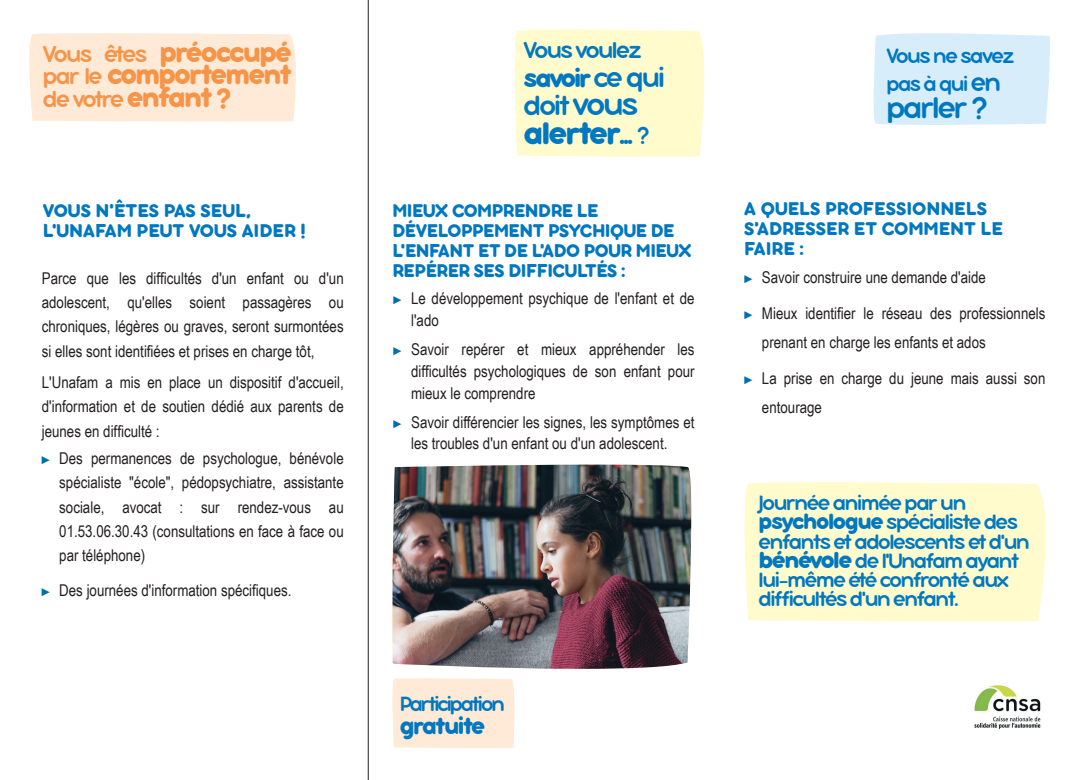
<style>
.page{position:relative;width:1088px;height:780px;background:#fff}
.page>*{position:absolute;margin:0;border:0;box-sizing:border-box;transform-origin:0 0}
.t1{font:700 33.75px "Bubbleboddy Neue Trial";letter-spacing:-.06em;color:#0078c0}
.t2{font:32.5px "Bubbleboddy Neue Trial";letter-spacing:-.06em;color:#0078c0}
.t3{font:700 30px/22.5px "Bubbleboddy Neue Trial";letter-spacing:-.06em;color:#f79447}
.t4{font:30px "Bubbleboddy Neue Trial";color:#0078c0}
.t5{font:700 27.5px "Bubbleboddy Neue Trial";letter-spacing:-.08em;color:#0078c0}
.t6{font:700 25.25px "Bubbleboddy Neue Trial";letter-spacing:-.06em;color:#0078c0}
.t7{font:25px "Bubbleboddy Neue Trial";letter-spacing:-.085em;color:#f79447}
.t8{font:25px "Bubbleboddy Neue Trial";letter-spacing:-.06em;color:#0078c0}
.t9{font:22.62px/19.2px "Bubbleboddy Neue Trial";letter-spacing:-.06em;color:#0078c0}
.t10{font:22.5px/27.4px "Bubbleboddy Neue Trial";letter-spacing:-.06em;color:#0078c0}
.t11{font:22.25px "Bubbleboddy Neue Trial";letter-spacing:-.09em;color:#0078c0}
.t12{font:700 20px/20px "Bubbleboddy Neue Trial";letter-spacing:-.02em;color:#0078c0}
.t13{font:700 20px/20px "Bubbleboddy Neue Trial";color:#0078c0}
.t14{font:16.25px/24.2px "Arial Narrow";color:#231f20;text-align:justify}
.s1{font-weight:400;font-size:25px}
.s2{font-weight:700;font-size:30px}
.s3{font-weight:700;font-size:28.75px}
.s4{font-size:11.25px;color:#006fab}
.s5{font-weight:400;font-size:30px}
.s6{font-size:33.75px}
.s7{font-weight:400}
.s8{font-size:27.5px}
.s9{font-weight:700;font-size:23.75px}
.s10{font-weight:700;font-size:25px}
</style>
<div class="page">
<div style="left:29px;top:33px;width:267px;height:89px;background:#feead7"></div>
<div style="left:514px;top:29px;width:191px;height:128px;background:#fffbcc"></div>
<div style="left:873px;top:33px;width:177px;height:92px;background:#d7eefa"></div>
<hr style="left:368px;top:0;width:1px;height:780px;background:#231f20">
<img style="left:392px;top:464px;width:300px;height:204px">
<div style="left:392px;top:678px;width:123px;height:70px;background:#feead7"></div>
<img style="left:973px;top:684px;width:68px;height:46px">
<div style="left:744px;top:482px;width:302px;height:139px;background:#fffbcc"></div>
<h3 class="t3" style="left:43px;top:41px;width:250px"><span class="s1">Vous êtes</span> préoccupé <span class="s1">par le</span> comportement</h3>
<h3 class="t7" style="left:43px;top:85px;width:190px">de votre <span class="s2">enfant</span> <span class="s3">?</span></h3>
<p class="t13" style="left:43px;top:200px;width:264px">VOUS N'ÊTES PAS SEUL,<br>L'UNAFAM PEUT VOUS AIDER !</p>
<p class="t14" style="left:42px;top:265px;width:303px">Parce que les difficultés d'un enfant ou d'un adolescent, qu'elles soient passagères ou chroniques, légères ou graves, seront surmontées si elles sont identifiées et prises en charge tôt,</p>
<p class="t14" style="left:42px;top:369px;width:303px">L'Unafam a mis en place un dispositif d'accueil, d'information et de soutien dédié aux parents de jeunes en difficulté :</p>
<p class="t14" style="left:59px;top:445px;width:286px;text-indent:-18px"><span class="s4">►</span> Des permanences de psychologue, bénévole spécialiste "école", pédopsychiatre, assistante sociale, avocat : sur rendez-vous au 01.53.06.30.43 (consultations en face à face ou par téléphone)</p>
<p class="t14" style="left:42px;top:578px;width:251px"><span class="s4">►</span> Des journées d'information spécifiques.</p>
<h3 class="t8" style="left:524px;top:37px;width:120px">Vous voulez</h3>
<h3 class="t5" style="left:524px;top:62px;width:143px">savoir <span class="s5">ce qui</span></h3>
<h3 class="t4" style="left:524px;top:89px;width:116px">doit<span class="s6">vous</span></h3>
<h1 class="t1" style="left:524px;top:113px;width:128px">alerter<span class="s7">...</span> <span class="s1">?</span></h1>
<p class="t12" style="left:392px;top:200px;width:301px">MIEUX COMPRENDRE LE<br>DÉVELOPPEMENT PSYCHIQUE DE<br>L'ENFANT ET DE L'ADO POUR MIEUX<br>REPÉRER SES DIFFICULTÉS :</p>
<p class="t14" style="left:411px;top:287px;width:285px;line-height:21.9px;text-indent:-18px"><span class="s4">►</span> Le développement psychique de l'enfant et de l'ado</p>
<p class="t14" style="left:411px;top:337px;width:285px;line-height:21.9px;text-indent:-18px"><span class="s4">►</span> Savoir repérer et mieux appréhender les difficultés psychologiques de son enfant pour mieux le comprendre</p>
<p class="t14" style="left:394px;top:410px;width:302px;line-height:21.9px;text-align:center"><span class="s4">►</span> Savoir différencier les signes, les symptômes et les troubles d'un enfant ou d'un adolescent.</p>
<h3 class="t11" style="left:400px;top:692px;width:107px">Participation</h3>
<h3 class="t6" style="left:400px;top:710px;width:87px">gratuite</h3>
<h3 class="t10" style="left:886px;top:43px;width:130px">Vous ne savez pas à qui <span class="s8">en</span></h3>
<h2 class="t2" style="left:886px;top:90px;width:103px">parler ?</h2>
<p class="t13" style="left:744px;top:199px;width:260px">A QUELS PROFESSIONNELS<br>S'ADRESSER ET COMMENT LE<br>FAIRE :</p>
<p class="t14" style="left:744px;top:264px;width:243px"><span class="s4">►</span> Savoir construire une demande d'aide</p>
<p class="t14" style="left:762px;top:298px;width:285px;line-height:29px;text-indent:-18px"><span class="s4">►</span> Mieux identifier le réseau des professionnels prenant en charge les enfants et ados</p>
<p class="t14" style="left:762px;top:363px;width:285px;line-height:29px;text-indent:-18px"><span class="s4">►</span> La prise en charge du jeune mais aussi son entourage</p>
<h3 class="t9" style="left:758px;top:493px;width:273px">Journée animée par un <span class="s9">psychologue</span> spécialiste des enfants et adolescents et d'un <span class="s10">bénévole</span> de l'Unafam ayant lui-même été confronté aux difficultés d'un enfant.</h3>
</div>
